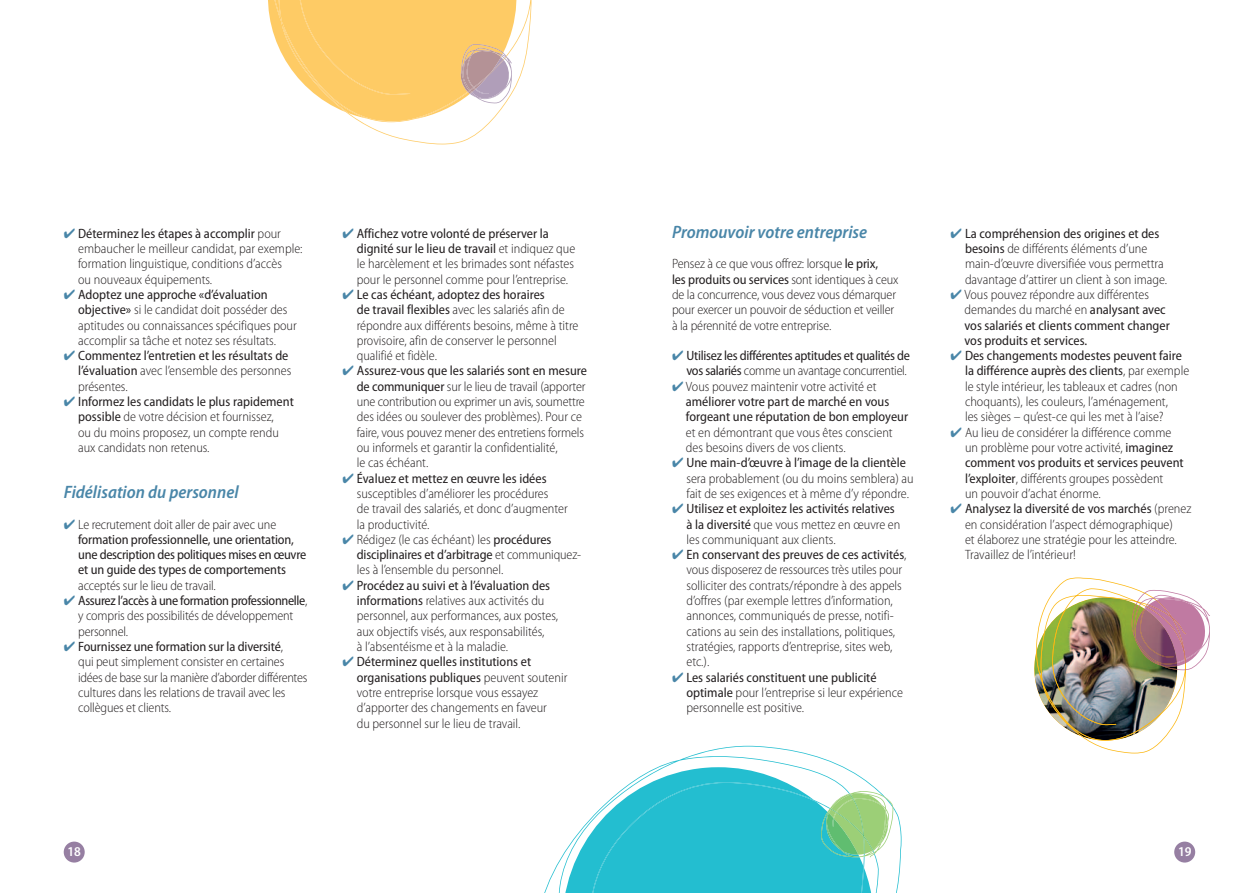
<style>
.page{position:relative;width:1259px;height:893px;background:#fff}
.page>*{position:absolute;margin:0;border:0;box-sizing:border-box;transform-origin:0 0}
.t1{font:italic 600 semi-condensed 18px "Myriad Pro";color:#4986a8}
.t2{font:300 semi-condensed 13.5px/15.3px "Myriad Pro";color:#231f20}
.t3{font:semi-condensed 13.5px/15.3px "Myriad Pro";letter-spacing:-.005em;color:#231f20}
.t4{font:600 semi-condensed 13.5px "Myriad Pro";color:#fff}
.s1{color:#4986a8}
.s2{font-weight:400}
.s3{font-weight:300}
</style>
<div class="page">
<div style="left:64px;top:842px;width:21px;height:20px;background:#967fa2;border-radius:50%"></div>
<div style="left:1174px;top:842px;width:21px;height:20px;background:#967fa2;border-radius:50%"></div>
<svg style="left:268px;top:0;width:264px;height:144px"></svg>
<svg style="left:544px;top:746px;width:357px;height:147px"></svg>
<svg style="left:559px;top:767px;width:334px;height:126px"></svg>
<img style="left:1034px;top:577px;width:176px;height:176px">
<p class="t2" style="left:78px;top:227px;width:226px;text-indent:-14px"><span class="s1">✔</span> <span class="s2">Déterminez les étapes à accomplir</span> pour embaucher le meilleur candidat, par exemple: formation linguistique, conditions d’accès<br>ou nouveaux équipements.</p>
<p class="t2" style="left:78px;top:288px;width:220px;text-indent:-14px"><span class="s1">✔</span> <span class="s2">Adoptez une approche «d’évaluation objective»</span> si le candidat doit posséder des aptitudes ou connaissances spécifiques pour accomplir sa tâche et notez ses résultats.</p>
<p class="t3" style="left:78px;top:349px;width:215px;text-indent:-14px"><span class="s1">✔</span> Commentez l’entretien et les résultats de l’évaluation <span class="s3">avec l’ensemble des personnes présentes.</span></p>
<p class="t2" style="left:78px;top:395px;width:217px;text-indent:-14px"><span class="s1">✔</span> <span class="s2">Informez les candidats le plus rapidement possible</span> de votre décision et fournissez,<br>ou du moins proposez, un compte rendu aux candidats non retenus.</p>
<h1 class="t1" style="left:64px;top:485px;width:176px">Fidélisation du personnel</h1>
<p class="t3" style="left:78px;top:518px;width:229px;text-indent:-14px"><span class="s1">✔</span> <span class="s3">Le recrutement doit aller de pair avec une </span>formation professionnelle, une orientation, une description des politiques mises en œuvre et un guide des types de comportements</p>
<p class="t2" style="left:78px;top:579px;width:139px">acceptés sur le lieu de travail.</p>
<p class="t2" style="left:78px;top:594px;width:231px;text-indent:-14px"><span class="s1">✔</span> <span class="s2">Assurez l’accès à une formation professionnelle</span>, y compris des possibilités de développement personnel.</p>
<p class="t2" style="left:78px;top:640px;width:231px;text-indent:-14px"><span class="s1">✔</span> <span class="s2">Fournissez une formation sur la diversité</span>,<br>qui peut simplement consister en certaines idées de base sur la manière d’aborder différentes cultures dans les relations de travail avec les collègues et clients.</p>
<p class="t2" style="left:357px;top:227px;width:220px;text-indent:-14px"><span class="s1">✔</span> <span class="s2">Affichez votre volonté de préserver la dignité sur le lieu de travail</span> et indiquez que le harcèlement et les brimades sont néfastes pour le personnel comme pour l’entreprise.</p>
<p class="t2" style="left:357px;top:288px;width:223px;text-indent:-14px"><span class="s1">✔</span> <span class="s2">Le cas échéant, adoptez des horaires<br>de travail flexibles</span> avec les salariés afin de répondre aux différents besoins, même à titre provisoire, afin de conserver le personnel qualifié et fidèle.</p>
<p class="t2" style="left:357px;top:365px;width:232px;text-indent:-14px"><span class="s1">✔</span> <span class="s2">Assurez-vous que les salariés sont en mesure de communiquer</span> sur le lieu de travail (apporter une contribution ou exprimer un avis, soumettre des idées ou soulever des problèmes). Pour ce faire, vous pouvez mener des entretiens for mels ou informels et garantir la confidentialité,<br>le cas échéant.</p>
<p class="t2" style="left:357px;top:472px;width:212px;text-indent:-14px"><span class="s1">✔</span> <span class="s2">Évaluez et mettez en œuvre les idées </span>susceptibles d’améliorer les procédures<br>de travail des salariés, et donc d’augmenter la productivité.</p>
<p class="t2" style="left:357px;top:533px;width:226px;text-indent:-14px"><span class="s1">✔</span> Rédigez (le cas échéant) les <span class="s2">procédures disciplinaires et d’arbitrage</span> et communiquez&shy;les à l’ensemble du personnel.</p>
<p class="t2" style="left:357px;top:579px;width:203px;text-indent:-14px"><span class="s1">✔</span> <span class="s2">Procédez au suivi et à l’évaluation des informations</span> relatives aux activités du personnel, aux performances, aux postes, aux objectifs visés, aux responsabilités,<br>à l’absentéisme et à la maladie.</p>
<p class="t2" style="left:357px;top:655px;width:212px;text-indent:-14px"><span class="s1">✔</span> <span class="s2">Déterminez quelles institutions et organisations publiques</span> peuvent soutenir votre entreprise lorsque vous essayez d’apporter des changements en faveur<br>du personnel sur le lieu de travail.</p>
<h1 class="t1" style="left:672px;top:225px;width:197px">Promouvoir votre entreprise</h1>
<p class="t2" style="left:672px;top:258px;width:228px">Pensez à ce que vous offrez: lorsque <span class="s2">le prix,<br>les produits ou services</span> sont identiques à ceux de la concurrence, vous devez vous démarquer pour exercer un pouvoir de séduction et veiller à la pérennité de votre entreprise.</p>
<p class="t3" style="left:672px;top:349px;width:240px;text-align:right"><span class="s1">✔</span> Utilisez les différentes aptitudes et qualités de vos salariés <span class="s3">comme un avantage concurrentiel.</span></p>
<p class="t3" style="left:686px;top:380px;width:224px;text-indent:-14px"><span class="s1">✔</span> <span class="s3">Vous pouvez maintenir votre activité et </span>améliorer votre part de marché en vous forgeant une réputation de bon employeur</p>
<p class="t2" style="left:686px;top:426px;width:208px">et en démontrant que vous êtes conscient des besoins divers de vos clients.</p>
<p class="t2" style="left:686px;top:457px;width:229px;text-indent:-14px"><span class="s1">✔</span> <span class="s2">Une main-d’œuvre à l’image de la clientèle </span>sera probablement (ou du moins semblera) au fait de ses exigences et à même d’y répondre.</p>
<p class="t3" style="left:686px;top:502px;width:215px;text-indent:-14px"><span class="s1">✔</span> Utilisez et exploitez les activités relatives à la diversité <span class="s3">que vous mettez en œuvre en les communiquant aux clients.</span></p>
<p class="t2" style="left:686px;top:548px;width:222px;text-indent:-14px"><span class="s1">✔</span> <span class="s2">En conservant des preuves de ces activités</span>, vous disposerez de ressources très utiles pour solliciter des contrats/répondre à des appels d’offres (par exemple lettres d’information, annonces, communiqués de presse, notifi&shy;cations au sein des installations, politiques, stratégies, rapports d’entreprise, sites web, etc.).</p>
<p class="t2" style="left:686px;top:671px;width:218px;text-indent:-14px"><span class="s1">✔</span> <span class="s2">Les salariés constituent une publicité optimale</span> pour l’entreprise si leur expérience personnelle est positive.</p>
<p class="t2" style="left:965px;top:227px;width:204px;text-indent:-14px"><span class="s1">✔</span> <span class="s2">La compréhension des origines et des besoins</span> de différents éléments d’une main-d’œuvre diversifiée vous permettra davantage d’attirer un client à son image.</p>
<p class="t3" style="left:964px;top:288px;width:207px;text-indent:-14px"><span class="s1">✔</span> <span class="s3">Vous pouvez répondre aux différentes demandes du marché en</span> analysant avec vos salariés et clients comment changer vos produits et services.</p>
<p class="t2" style="left:965px;top:349px;width:226px;text-indent:-14px"><span class="s1">✔</span> <span class="s2">Des changements modestes peuvent faire la différence auprès des clients</span>, par exemple le style intérieur, les tableaux et cadres (non choquants), les couleurs, l’aménagement,<br>les sièges – qu’est-ce qui les met à l’aise?</p>
<p class="t2" style="left:965px;top:426px;width:220px;text-indent:-14px"><span class="s1">✔</span> Au lieu de considérer la différence comme un problème pour votre activité, <span class="s2">imaginez comment vos produits et services peuvent l’exploiter</span>, différents groupes possèdent<br>un pouvoir d’achat énorme.</p>
<p class="t2" style="left:965px;top:502px;width:228px;text-indent:-14px"><span class="s1">✔</span> <span class="s2">Analysez la diversité de vos marchés</span> (prenez en considération l’aspect démographique)<br>et élaborez une stratégie pour les atteindre.<br>Travaillez de l’intérieur!</p>
<p class="t4" style="left:67px;top:847px;width:15px">18</p>
<p class="t4" style="left:1178px;top:847px;width:15px">19</p>
</div>
